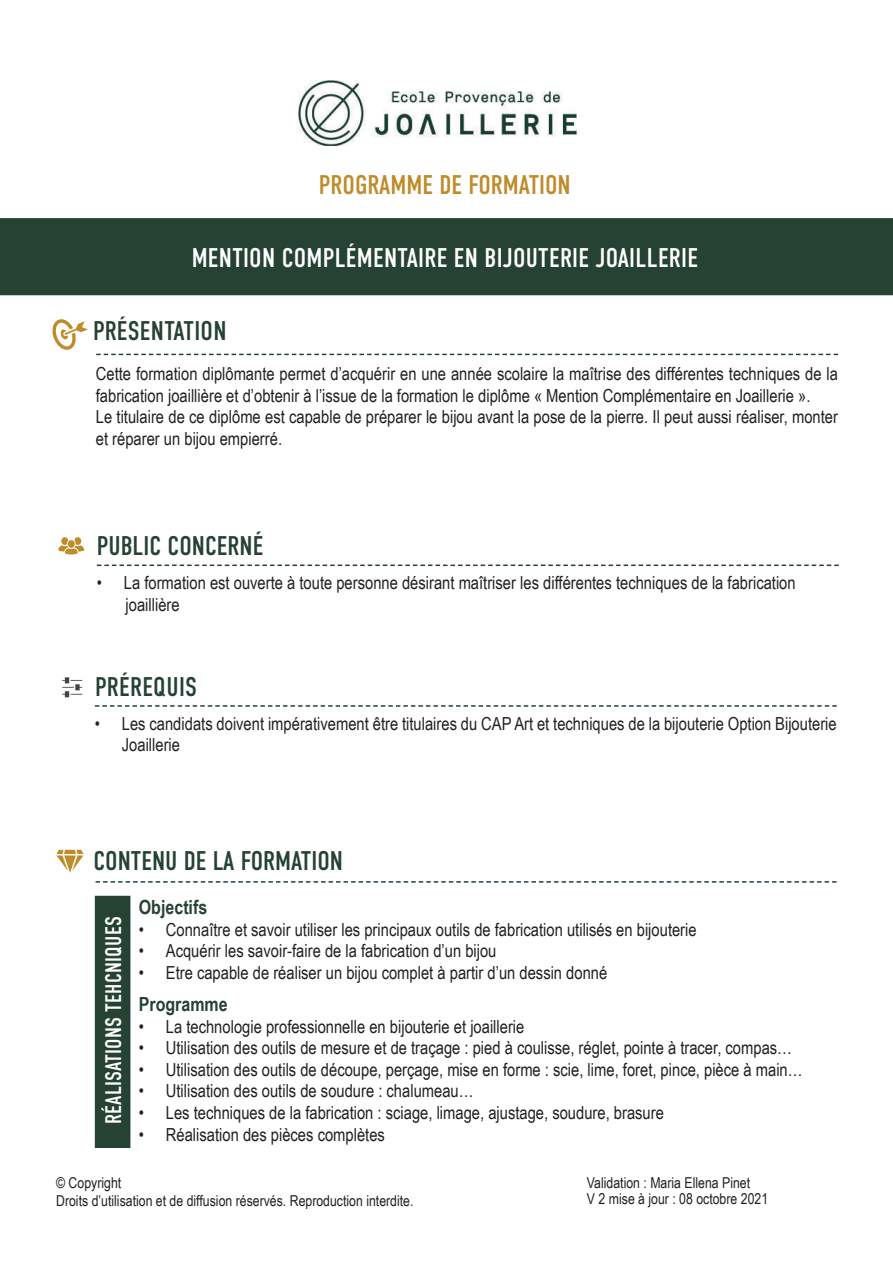
<style>
.page{position:relative;width:893px;height:1263px;background:#fff}
.page>*{position:absolute;margin:0;border:0;box-sizing:border-box;transform-origin:0 0}
.t1{font:27px "DIN Condensed";color:#254233}
.t2{font:27px "DIN Condensed";letter-spacing:.01em;color:#fff}
.t3{font:27px "DIN Condensed";color:#be8c2a}
.t4{font:22.5px "DIN Condensed";letter-spacing:.01em;color:#fff}
.t5{font:700 19.5px "Arial Narrow";color:#254233}
.t6{font:18px/21.6px "Arial Narrow";color:#231f20}
.t7{font:15px "Arial Narrow";color:#231f20}
</style>
<div class="page">
<img style="left:298px;top:81px;width:279px;height:64px">
<div style="left:95px;top:896px;width:35px;height:252px;background:#254233"></div>
<div style="left:0;top:218px;width:893px;height:77px;background:#254233"></div>
<svg style="left:96px;top:354px;width:742px;height:1px"></svg>
<svg style="left:97px;top:564px;width:742px;height:2px"></svg>
<svg style="left:96px;top:881px;width:741px;height:2px"></svg>
<svg style="left:52px;top:319px;width:36px;height:31px"></svg>
<svg style="left:58px;top:537px;width:26px;height:17px"></svg>
<div style="left:68px;top:540px;width:7px;height:8px;background:#be8c2a;border-radius:50%"></div>
<svg style="left:56px;top:850px;width:28px;height:23px"></svg>
<svg style="left:95px;top:705px;width:742px;height:2px"></svg>
<img style="left:62px;top:677px;width:21px;height:21px">
<p class="t3" style="left:319px;top:169px;width:253px">PROGRAMME DE FORMATION</p>
<p class="t2" style="left:192px;top:243px;width:508px">MENTION COMPLÉMENTAIRE EN BIJOUTERIE JOAILLERIE</p>
<p class="t1" style="left:93px;top:316px;width:135px">PRÉSENTATION</p>
<p class="t6" style="left:96px;top:362px;width:744px">Cette formation diplômante permet d’acquérir en une année scolaire la maîtrise des différentes techniques de la fabrication joaillière et d’obtenir à l’issue de la formation le diplôme « Mention Complémentaire en Joaillerie ».</p>
<p class="t6" style="left:96px;top:405px;width:744px">Le titulaire de ce diplôme est capable de préparer le bijou avant la pose de la pierre. Il peut aussi réaliser, monter et réparer un bijou empierré.</p>
<p class="t1" style="left:97px;top:531px;width:168px">PUBLIC CONCERNÉ</p>
<p class="t6" style="left:97px;top:571px;width:700px">• La formation est ouverte à toute personne désirant maîtriser les différentes techniques de la fabrication</p>
<p class="t6" style="left:126px;top:593px;width:56px">joaillière</p>
<p class="t1" style="left:95px;top:671px;width:104px">PRÉREQUIS</p>
<p class="t6" style="left:122px;top:712px;width:716px;text-indent:-27px">• Les candidats doivent impérativement être titulaires du CAP Art et techniques de la bijouterie Option Bijouterie<br>Joaillerie</p>
<p class="t1" style="left:93px;top:846px;width:251px">CONTENU DE LA FORMATION</p>
<p class="t4" style="left:101px;top:1124px;width:210px;rotate:-90deg">RÉALISATIONS TEHCNIQUES</p>
<p class="t5" style="left:139px;top:892px;width:70px">Objectifs</p>
<p class="t6" style="left:139px;top:918px;width:559px">• Connaître et savoir utiliser les principaux outils de fabrication utilisés en bijouterie</p>
<p class="t6" style="left:139px;top:940px;width:359px">• Acquérir les savoir-faire de la fabrication d’un bijou</p>
<p class="t6" style="left:139px;top:961px;width:470px">• Etre capable de réaliser un bijou complet à partir d’un dessin donné</p>
<p class="t5" style="left:139px;top:989px;width:90px">Programme</p>
<p class="t6" style="left:139px;top:1015px;width:387px">• La technologie professionnelle en bijouterie et joaillerie</p>
<p class="t6" style="left:139px;top:1036px;width:655px">• Utilisation des outils de mesure et de traçage : pied à coulisse, réglet, pointe à tracer, compas…</p>
<p class="t6" style="left:139px;top:1058px;width:665px">• Utilisation des outils de découpe, perçage, mise en forme : scie, lime, foret, pince, pièce à main…</p>
<p class="t6" style="left:139px;top:1079px;width:336px">• Utilisation des outils de soudure : chalumeau…</p>
<p class="t6" style="left:139px;top:1101px;width:527px">• Les techniques de la fabrication : sciage, limage, ajustage, soudure, brasure</p>
<p class="t6" style="left:139px;top:1123px;width:248px">• Réalisation des pièces complètes</p>
<p class="t7" style="left:56px;top:1171px;width:67px">© Copyright</p>
<p class="t7" style="left:56px;top:1189px;width:359px">Droits d’utilisation et de diffusion réservés. Reproduction interdite.</p>
<p class="t7" style="left:587px;top:1171px;width:165px">Validation : Maria Ellena Pinet</p>
<p class="t7" style="left:587px;top:1188px;width:183px">V 2 mise à jour : 08 octobre 2021</p>
</div>
